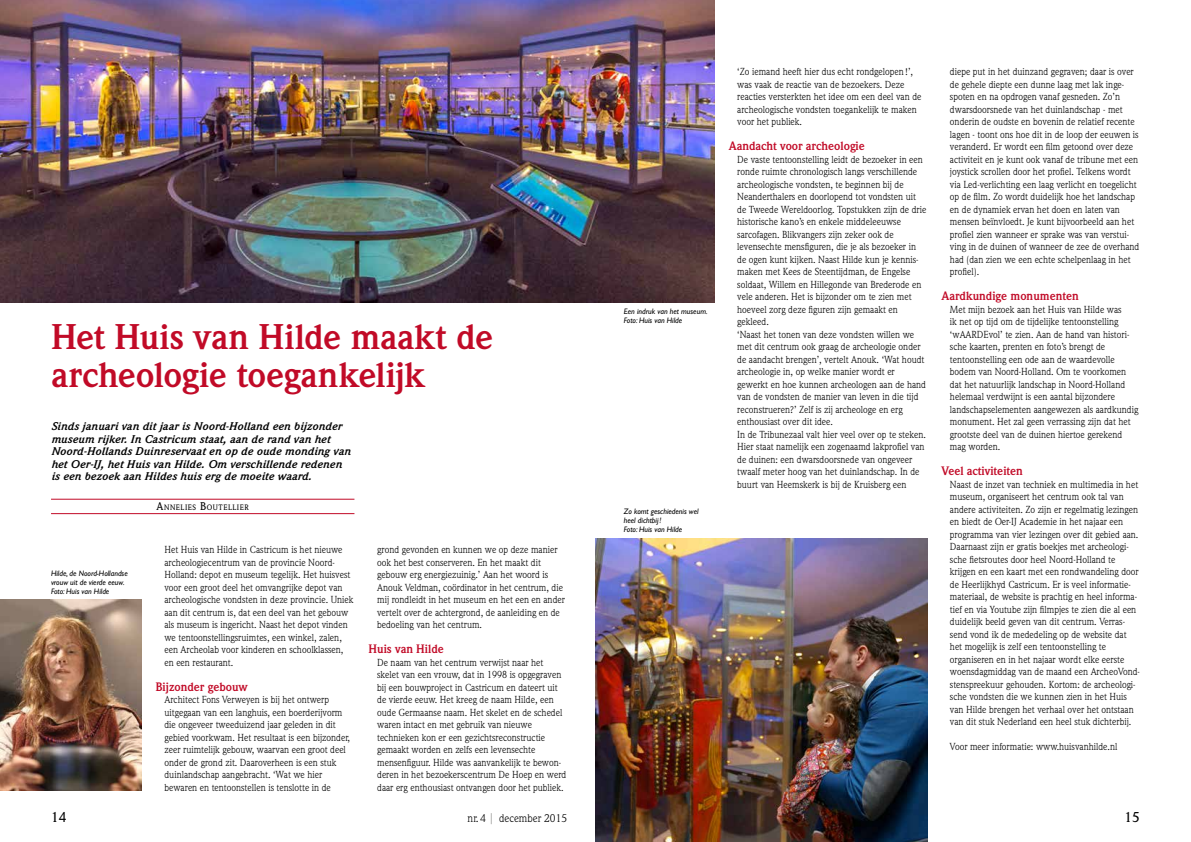
<style>
.page{position:relative;width:1191px;height:842px;background:#fff}
.page>*{position:absolute;margin:0;border:0;box-sizing:border-box;transform-origin:0 0}
.t1{font:700 35px/38px "Weidemann Std";letter-spacing:-.005em;color:#c10a27}
.t2{font:500 14px "Weidemann Std";color:#000}
.t3{font:700 12px "Weidemann Std";color:#c10a27}
.t4{font:italic 700 11px/12.5px "Weidemann Std";letter-spacing:.02em;color:#000}
.t5{font:11px "Weidemann Std";color:#000}
.t6{font:10px/12.5px "Weidemann Std";color:#000}
.t7{font:italic 8px/9px "Gill Sans Std";color:#000}
.t8{font:500 7.7px "Weidemann Std";letter-spacing:.07em;color:#000}
.s1{font-size:11px}
.s2{font-size:15px;color:#9d9d9c}
</style>
<div class="page">
<hr style="left:51px;top:499px;width:303px;height:1px;background:#c10a27">
<hr style="left:51px;top:513px;width:303px;height:1px;background:#c10a27">
<img style="left:0;top:0;width:714px;height:303px">
<img style="left:595px;top:538px;width:332px;height:304px">
<img style="left:0;top:599px;width:142px;height:192px">
<h1 class="t1" style="left:51px;top:318px;width:444px">Het Huis van Hilde maakt de archeologie toegankelijk</h1>
<p class="t4" style="left:51px;top:420px;width:301px">Sinds januari van dit jaar is Noord-Holland een bijzonder museum rijker. In Castricum staat, aan de rand van het Noord-Hollands Duinreservaat en op de oude monding van het Oer-IJ, het Huis van Hilde. Om verschillende redenen is een bezoek aan Hildes huis erg de moeite waard.</p>
<p class="t8" style="left:157px;top:503px;width:94px"><span class="s1">A</span>NNELIES <span class="s1">B</span>OUTELLIER</p>
<p class="t7" style="left:51px;top:568px;width:78px">Hilde, de Noord-Hollandse vrouw uit de vierde eeuw.<br>Foto: Huis van Hilde</p>
<p class="t6" style="left:164px;top:543px;width:191px">Het Huis van Hilde in Castricum is het nieuwe archeologiecentrum van de provincie Noord-Holland: depot en museum tegelijk. Het huisvest voor een groot deel het omvangrijke depot van archeologische vondsten in deze provincie. Uniek aan dit centrum is, dat een deel van het gebouw als museum is ingericht. Naast het depot vinden we tentoonstellingsruimtes, een winkel, zalen, een Archeolab voor kinderen en schoolklassen, en een restaurant.</p>
<p class="t3" style="left:156px;top:679px;width:93px">Bijzonder gebouw</p>
<p class="t6" style="left:164px;top:693px;width:187px">Architect Fons Verweyen is bij het ontwerp uitgegaan van een langhuis, een boerderijvorm die ongeveer tweeduizend jaar geleden in dit gebied voorkwam. Het resultaat is een bijzonder, zeer ruimtelijk gebouw, waarvan een groot deel onder de grond zit. Daaroverheen is een stuk duinlandschap aangebracht. ‘Wat we hier bewaren en tentoonstellen is tenslotte in de</p>
<p class="t6" style="left:377px;top:543px;width:189px">grond gevonden en kunnen we op deze manier ook het best conserveren. En het maakt dit gebouw erg energiezuinig.’ Aan het woord is Anouk Veldman, coördinator in het centrum, die mij rondleidt in het museum en het een en ander vertelt over de achtergrond, de aanleiding en de bedoeling van het centrum.</p>
<p class="t3" style="left:369px;top:642px;width:77px">Huis van Hilde</p>
<p class="t6" style="left:377px;top:656px;width:191px">De naam van het centrum verwijst naar het skelet van een vrouw, dat in 1998 is opgegraven bij een bouwproject in Castricum en dateert uit de vierde eeuw. Het kreeg de naam Hilde, een oude Germaanse naam. Het skelet en de schedel waren intact en met gebruik van nieuwe technieken kon er een gezichtsreconstructie gemaakt worden en zelfs een levensechte mensenfiguur. Hilde was aanvankelijk te bewon&shy;deren in het bezoekerscentrum De Hoep en werd daar erg enthousiast ontvangen door het publiek.</p>
<p class="t7" style="left:624px;top:307px;width:85px">Een indruk van het museum.<br>Foto: Huis van Hilde</p>
<p class="t7" style="left:624px;top:507px;width:76px">Zo komt geschiedenis wel heel dichtbij!<br>Foto: Huis van Hilde</p>
<p class="t6" style="left:737px;top:65px;width:186px">‘Zo iemand heeft hier dus echt rondgelopen!’, was vaak de reactie van de bezoekers. Deze reacties versterkten het idee om een deel van de archeologische vondsten toegankelijk te maken voor het publiek.</p>
<p class="t3" style="left:729px;top:139px;width:138px">Aandacht voor archeologie</p>
<p class="t6" style="left:737px;top:153px;width:191px">De vaste tentoonstelling leidt de bezoeker in een ronde ruimte chronologisch langs verschillende archeologische vondsten, te beginnen bij de Neanderthalers en doorlopend tot vondsten uit de Tweede Wereldoorlog. Topstukken zijn de drie historische kano’s en enkele middeleeuwse sarcofagen. Blikvangers zijn zeker ook de levensechte mensfiguren, die je als bezoeker in de ogen kunt kijken. Naast Hilde kun je kennis&shy;maken met Kees de Steentijdman, de Engelse soldaat, Willem en Hillegonde van Brederode en vele anderen. Het is bijzonder om te zien met hoeveel zorg deze figuren zijn gemaakt en gekleed.<br>‘Naast het tonen van deze vondsten willen we met dit centrum ook graag de archeologie onder de aandacht brengen’, vertelt Anouk. ‘Wat houdt archeologie in, op welke manier wordt er gewerkt en hoe kunnen archeologen aan de hand van de vondsten de manier van leven in die tijd reconstrueren?’ Zelf is zij archeologe en erg enthousiast over dit idee.<br>In de Tribunezaal valt hier veel over op te steken.<br>Hier staat namelijk een zogenaamd lakprofiel van de duinen: een dwarsdoorsnede van ongeveer twaalf meter hoog van het duinlandschap. In de buurt van Heemskerk is bij de Kruisberg een</p>
<p class="t6" style="left:950px;top:65px;width:191px">diepe put in het duinzand gegraven; daar is over de gehele diepte een dunne laag met lak inge&shy;spoten en na opdrogen vanaf gesneden. Zo’n dwarsdoorsnede van het duinlandschap - met onderin de oudste en bovenin de relatief recente lagen - toont ons hoe dit in de loop der eeuwen is veranderd. Er wordt een film getoond over deze activiteit en je kunt ook vanaf de tribune met een joystick scrollen door het profiel. Telkens wordt via Led-verlichting een laag verlicht en toegelicht op de film. Zo wordt duidelijk hoe het landschap en de dynamiek ervan het doen en laten van mensen beïnvloedt. Je kunt bijvoorbeeld aan het profiel zien wanneer er sprake was van verstui&shy;ving in de duinen of wanneer de zee de overhand had (dan zien we een echte schelpenlaag in het profiel).</p>
<p class="t3" style="left:941px;top:289px;width:139px">Aardkundige monumenten</p>
<p class="t6" style="left:950px;top:303px;width:190px">Met mijn bezoek aan het Huis van Hilde was<br>ik net op tijd om de tijdelijke tentoonstelling ‘wAARDEvol’ te zien. Aan de hand van histori&shy;sche kaarten, prenten en foto’s brengt de tentoonstelling een ode aan de waardevolle bodem van Noord-Holland. Om te voorkomen dat het natuurlijk landschap in Noord-Holland helemaal verdwijnt is een aantal bijzondere landschapselementen aangewezen als aardkundig monument. Het zal geen verrassing zijn dat het grootste deel van de duinen hiertoe gerekend mag worden.</p>
<p class="t3" style="left:941px;top:464px;width:83px">Veel activiteiten</p>
<p class="t6" style="left:950px;top:478px;width:191px">Naast de inzet van techniek en multimedia in het museum, organiseert het centrum ook tal van andere activiteiten. Zo zijn er regelmatig lezingen en biedt de Oer-IJ Academie in het najaar een programma van vier lezingen over dit gebied aan.<br>Daarnaast zijn er gratis boekjes met archeologi&shy;sche fietsroutes door heel Noord-Holland te krijgen en een kaart met een rondwandeling door de Heerlijkhyd Castricum. Er is veel informatie&shy;materiaal, de website is prachtig en heel informa&shy;tief en via Youtube zijn filmpjes te zien die al een duidelijk beeld geven van dit centrum. Verras&shy;send vond ik de mededeling op de website dat het mogelijk is zelf een tentoonstelling te organiseren en in het najaar wordt elke eerste woensdagmiddag van de maand een ArcheoVond&shy;stenspreekuur gehouden. Kortom: de archeologi&shy;sche vondsten die we kunnen zien in het Huis van Hilde brengen het verhaal over het ontstaan van dit stuk Nederland een heel stuk dichterbij.</p>
<p class="t6" style="left:950px;top:740px;width:169px">Voor meer informatie: www.huisvanhilde.nl</p>
<h2 class="t2" style="left:51px;top:809px;width:17px">14</h2>
<p class="t5" style="left:467px;top:812px;width:101px">nr.4 <span class="s2">|</span> december 2015</p>
<h2 class="t2" style="left:1124px;top:809px;width:17px">15</h2>
</div>
